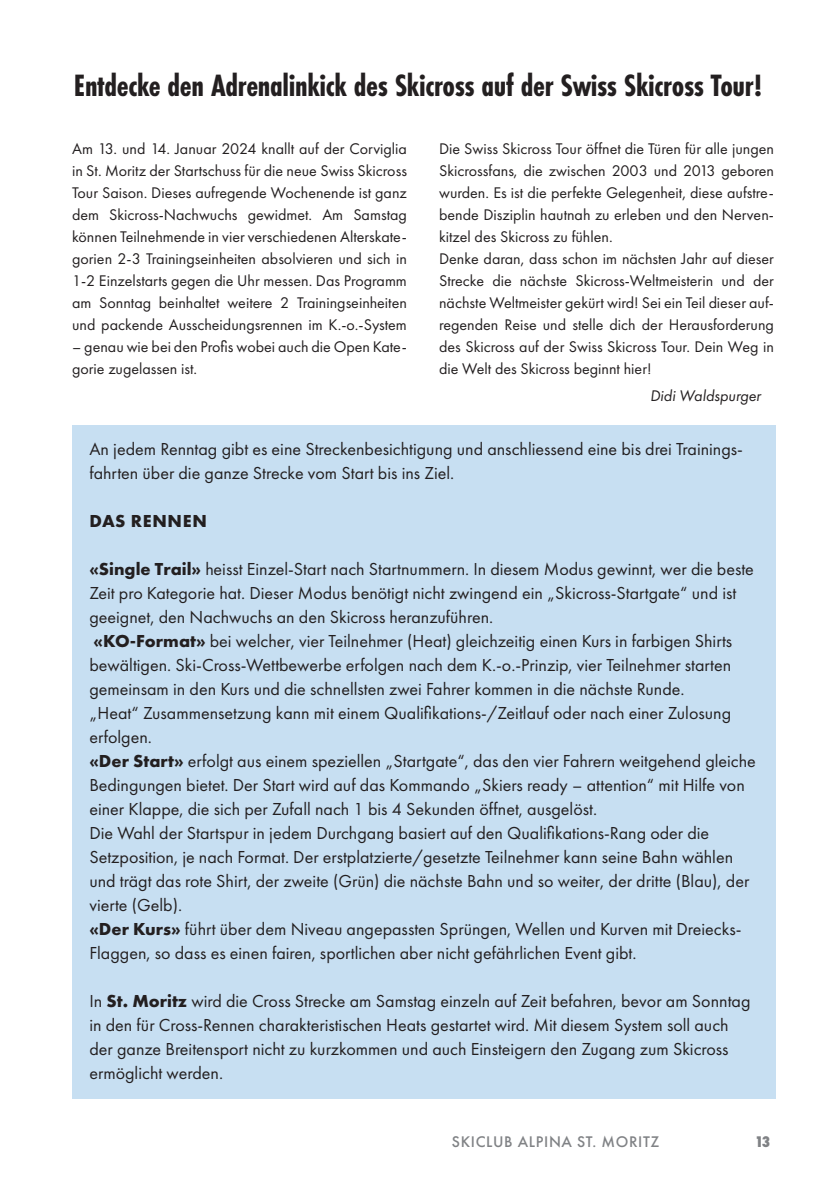
<style>
.page{position:relative;width:840px;height:1191px;background:#fff}
.page>*{position:absolute;margin:0;border:0;box-sizing:border-box;transform-origin:0 0}
.t1{font:700 32px "Futura PT Cond";letter-spacing:-.01em;color:#231f20}
.t2{font:18px/24px "Futura PT";color:#231f20}
.t3{font:700 18px "Futura PT";letter-spacing:.04em;color:#231f20}
.t4{font:16px/22px "Futura PT";color:#231f20}
.t5{font:500 16px "Futura PT";letter-spacing:.04em;color:#808285}
.t6{font:italic 16px "Futura PT";color:#231f20}
.t7{font:800 16px "Futura PT Cond";color:#808285}
.s1{font-weight:700}
</style>
<div class="page">
<div style="left:72px;top:425px;width:703px;height:673px;background:#c7dff2"></div>
<h1 class="t1" style="left:74px;top:67px;width:689px">Entdecke den Adrenalinkick des Skicross auf der Swiss Skicross Tour!</h1>
<p class="t4" style="left:72px;top:138px;width:336px;text-align:justify">Am 13. und 14. Januar 2024 knallt auf der Corviglia in St. Moritz der Startschuss für die neue Swiss Skicross Tour Saison. Dieses aufregende Wochenende ist ganz dem Skicross-Nachwuchs gewidmet. Am Samstag können Teilnehmende in vier verschiedenen Alterskate&shy;gorien 2-3 Trainingseinheiten absolvieren und sich in 1-2 Einzelstarts gegen die Uhr messen. Das Programm am Sonntag beinhaltet weitere 2 Trainingseinheiten und packende Ausscheidungsrennen im K.-o.-System</p>
<p class="t4" style="left:72px;top:336px;width:336px">– genau wie bei den Profis wobei auch die Open Kate&shy;gorie zugelassen ist.</p>
<p class="t4" style="left:439px;top:138px;width:336px">Die Swiss Skicross Tour öffnet die Türen für alle jungen Skicrossfans, die zwischen 2003 und 2013 geboren wurden. Es ist die perfekte Gelegenheit, diese aufstre&shy;bende Disziplin hautnah zu erleben und den Nerven&shy;kitzel des Skicross zu fühlen.<br>Denke daran, dass schon im nächsten Jahr auf dieser Strecke die nächste Skicross-Weltmeisterin und der nächste Weltmeister gekürt wird! Sei ein Teil dieser auf&shy;regenden Reise und stelle dich der Herausforderung des Skicross auf der Swiss Skicross Tour. Dein Weg in die Welt des Skicross beginnt hier!</p>
<p class="t6" style="left:649px;top:386px;width:112px">Didi Waldspurger</p>
<p class="t2" style="left:89px;top:436px;width:654px">An jedem Renntag gibt es eine Streckenbesichtigung und anschliessend eine bis drei Trainings&shy;fahrten über die ganze Strecke vom Start bis ins Ziel.</p>
<p class="t3" style="left:89px;top:509px;width:119px">DAS RENNEN</p>
<p class="t2" style="left:89px;top:556px;width:667px"><span class="s1">«Single Trail»</span> heisst Einzel-Start nach Startnummern. In diesem Modus gewinnt, wer die beste Zeit pro Kategorie hat. Dieser Modus benötigt nicht zwingend ein „Skicross-Startgate“ und ist geeignet, den Nachwuchs an den Skicross heranzuführen.<br><span class="s1">«KO-Format»</span> bei welcher, vier Teilnehmer (Heat) gleichzeitig einen Kurs in farbigen Shirts bewältigen. Ski-Cross-Wettbewerbe erfolgen nach dem K.-o.-Prinzip, vier Teilnehmer starten gemeinsam in den Kurs und die schnellsten zwei Fahrer kommen in die nächste Runde.<br>„Heat“ Zusammensetzung kann mit einem Qualifikations-/Zeitlauf oder nach einer Zulosung erfolgen.<br><span class="s1">«Der Start»</span> erfolgt aus einem speziellen „Startgate“, das den vier Fahrern weitgehend gleiche Bedingungen bietet. Der Start wird auf das Kommando „Skiers ready – attention“ mit Hilfe von einer Klappe, die sich per Zufall nach 1 bis 4 Sekunden öffnet, ausgelöst.<br>Die Wahl der Startspur in jedem Durchgang basiert auf den Qualifikations-Rang oder die Setzposition, je nach Format. Der erstplatzierte/gesetzte Teilnehmer kann seine Bahn wählen und trägt das rote Shirt, der zweite (Grün) die nächste Bahn und so weiter, der dritte (Blau), der vierte (Gelb).<br><span class="s1">«Der Kurs»</span> führt über dem Niveau angepassten Sprüngen, Wellen und Kurven mit Dreiecks-Flaggen, so dass es einen fairen, sportlichen aber nicht gefährlichen Event gibt.</p>
<p class="t2" style="left:89px;top:988px;width:662px">In <span class="s1">St. Moritz</span> wird die Cross Strecke am Samstag einzeln auf Zeit befahren, bevor am Sonntag in den für Cross-Rennen charakteristischen Heats gestartet wird. Mit diesem System soll auch der ganze Breitensport nicht zu kurzkommen und auch Einsteigern den Zugang zum Skicross ermöglicht werden.</p>
<p class="t5" style="left:451px;top:1131px;width:209px">SKICLUB ALPINA ST. MORITZ</p>
<p class="t7" style="left:754px;top:1131px;width:17px">13</p>
</div>
